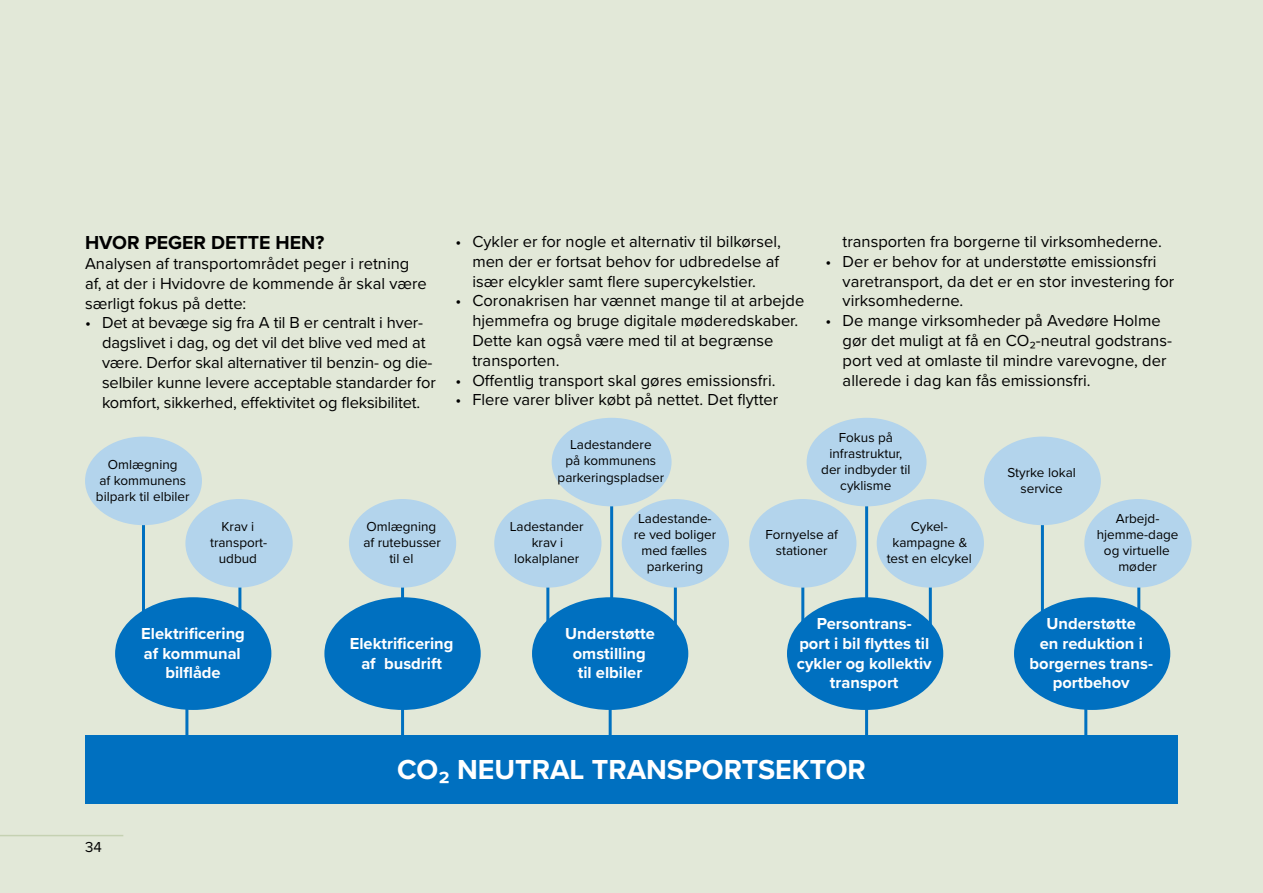
<style>
.page{position:relative;width:1263px;height:893px;background:#e2e8d8}
.page>*{position:absolute;margin:0;border:0;box-sizing:border-box;transform-origin:0 0}
.t1{font:700 28.5px "Proxima Nova";color:#fff}
.Fed_versaler_13_pt_-_H3{font:700 19.5px "Proxima Nova";color:#000}
.Brød{font:16.5px/19.8px "Proxima Nova";color:#000}
.t2{font:700 16.5px/19.8px "Proxima Nova";color:#fff;text-align:center}
.t3{font:15px "Proxima Nova";color:#000}
.t4{font:13.5px/16.2px "Proxima Nova";color:#000;text-align:center}
</style>
<div class="page">
<hr style="left:0;top:835px;width:123px;height:1px;background:#c5d1b2">
<hr style="left:1137px;top:567px;width:3px;height:49px;background:#0070c0">
<hr style="left:185px;top:699px;width:3px;height:49px;background:#0070c0">
<hr style="left:1084px;top:699px;width:3px;height:49px;background:#0070c0">
<hr style="left:401px;top:699px;width:3px;height:49px;background:#0070c0">
<hr style="left:609px;top:699px;width:3px;height:49px;background:#0070c0">
<hr style="left:865px;top:699px;width:3px;height:49px;background:#0070c0">
<hr style="left:142px;top:512px;width:3px;height:101px;background:#0070c0">
<hr style="left:1041px;top:512px;width:3px;height:101px;background:#0070c0">
<hr style="left:238px;top:567px;width:3px;height:49px;background:#0070c0">
<hr style="left:401px;top:567px;width:3px;height:49px;background:#0070c0">
<hr style="left:546px;top:567px;width:3px;height:60px;background:#0070c0">
<hr style="left:801px;top:567px;width:3px;height:60px;background:#0070c0">
<hr style="left:674px;top:567px;width:3px;height:60px;background:#0070c0">
<hr style="left:929px;top:567px;width:3px;height:60px;background:#0070c0">
<hr style="left:610px;top:489px;width:3px;height:118px;background:#0070c0">
<hr style="left:865px;top:489px;width:3px;height:118px;background:#0070c0">
<div style="left:85px;top:735px;width:1093px;height:69px;background:#0070c0"></div>
<div style="left:115px;top:597px;width:156px;height:113px;background:#0070c0;border-radius:50%"></div>
<div style="left:1014px;top:597px;width:156px;height:113px;background:#0070c0;border-radius:50%"></div>
<div style="left:324px;top:597px;width:157px;height:113px;background:#0070c0;border-radius:50%"></div>
<div style="left:532px;top:597px;width:156px;height:113px;background:#0070c0;border-radius:50%"></div>
<div style="left:787px;top:597px;width:156px;height:113px;background:#0070c0;border-radius:50%"></div>
<div style="left:185px;top:499px;width:108px;height:89px;background:#b3d4ec;border-radius:50%"></div>
<div style="left:1084px;top:499px;width:107px;height:89px;background:#b3d4ec;border-radius:50%"></div>
<div style="left:349px;top:499px;width:107px;height:89px;background:#b3d4ec;border-radius:50%"></div>
<div style="left:494px;top:499px;width:107px;height:89px;background:#b3d4ec;border-radius:50%"></div>
<div style="left:749px;top:499px;width:107px;height:89px;background:#b3d4ec;border-radius:50%"></div>
<div style="left:622px;top:499px;width:107px;height:89px;background:#b3d4ec;border-radius:50%"></div>
<div style="left:877px;top:499px;width:107px;height:89px;background:#b3d4ec;border-radius:50%"></div>
<div style="left:552px;top:418px;width:119px;height:88px;background:#b3d4ec;border-radius:50%"></div>
<div style="left:807px;top:418px;width:119px;height:88px;background:#b3d4ec;border-radius:50%"></div>
<div style="left:85px;top:437px;width:117px;height:88px;background:#b3d4ec;border-radius:50%"></div>
<div style="left:984px;top:437px;width:117px;height:88px;background:#b3d4ec;border-radius:50%"></div>
<h3 class="Fed_versaler_13_pt_-_H3" style="left:85px;top:228px;width:241px">HVOR PEGER DETTE HEN?</h3>
<p class="Brød" style="left:85px;top:253px;width:343px">Analysen af transportområdet peger i retning af, at der i Hvidovre de kommende år skal være særligt fokus på dette:</p>
<p class="Brød" style="left:102px;top:312px;width:335px;text-indent:-17px">• Det at bevæge sig fra A til B er centralt i hver&shy;dagslivet i dag, og det vil det blive ved med at være. Derfor skal alternativer til benzin- og die&shy;selbiler kunne levere acceptable standarder for komfort, sikkerhed, effektivitet og fleksibilitet.</p>
<p class="Brød" style="left:472px;top:231px;width:310px;text-align:justify;text-indent:-17px">• Cykler er for nogle et alternativ til bilkørsel, men der er fortsat behov for udbredelse af især elcykler samt flere supercykelstier.</p>
<p class="Brød" style="left:472px;top:290px;width:333px;text-indent:-17px">• Coronakrisen har vænnet mange til at arbejde hjemmefra og bruge digitale møderedskaber.<br>Dette kan også være med til at begrænse transporten.</p>
<p class="Brød" style="left:455px;top:369px;width:322px">• Offentlig transport skal gøres emissionsfri.</p>
<p class="Brød" style="left:455px;top:389px;width:324px">• Flere varer bliver købt på nettet. Det flytter</p>
<p class="Brød" style="left:843px;top:231px;width:321px">transporten fra borgerne til virksomhederne.</p>
<p class="Brød" style="left:843px;top:251px;width:333px;text-indent:-17px">• Der er behov for at understøtte emissionsfri varetransport, da det er en stor investering for virksomhederne.</p>
<p class="Brød" style="left:843px;top:310px;width:331px;text-indent:-17px">• De mange virksomheder på Avedøre Holme gør det muligt at få en CO₂-neutral godstrans&shy;port ved at omlaste til mindre varevogne, der allerede i dag kan fås emissionsfri.</p>
<p class="t4" style="left:558px;top:436px;width:108px">Ladestandere<br>på kommunens parkeringspladser</p>
<p class="t4" style="left:821px;top:428px;width:91px">Fokus på infrastruktur, der indbyder til cyklisme</p>
<p class="t4" style="left:96px;top:455px;width:95px">Omlægning<br>af kommunens bilpark til elbiler</p>
<p class="t4" style="left:1007px;top:463px;width:70px">Styrke lokal service</p>
<p class="t4" style="left:210px;top:518px;width:59px">Krav i transport&shy;udbud</p>
<p class="t4" style="left:1097px;top:510px;width:83px">Arbejd&shy;hjemme-dage og virtuelle møder</p>
<p class="t4" style="left:634px;top:510px;width:84px">Ladestande&shy;re ved boliger med fælles parkering</p>
<p class="t4" style="left:887px;top:518px;width:87px">Cykel&shy;kampagne &amp; test en elcykel</p>
<p class="t4" style="left:363px;top:518px;width:79px">Omlægning af rutebusser til el</p>
<p class="t4" style="left:510px;top:518px;width:75px">Ladestander krav i lokalplaner</p>
<p class="t4" style="left:765px;top:526px;width:74px">Fornyelse af stationer</p>
<p class="t2" style="left:141px;top:623px;width:105px">Elektrificering af kommunal bilflåde</p>
<p class="t2" style="left:1029px;top:613px;width:125px">Understøtte<br>en reduktion i borgernes trans&shy;portbehov</p>
<p class="t2" style="left:350px;top:633px;width:105px">Elektrificering af busdrift</p>
<p class="t2" style="left:565px;top:623px;width:91px">Understøtte omstilling til elbiler</p>
<p class="t2" style="left:797px;top:613px;width:136px">Persontrans-<br>port i bil flyttes til cykler og kollektiv transport</p>
<p class="t3" style="left:85px;top:835px;width:18px">34</p>
<h1 class="t1" style="left:397px;top:748px;width:470px">CO₂ NEUTRAL TRANSPORTSEKTOR</h1>
</div>
